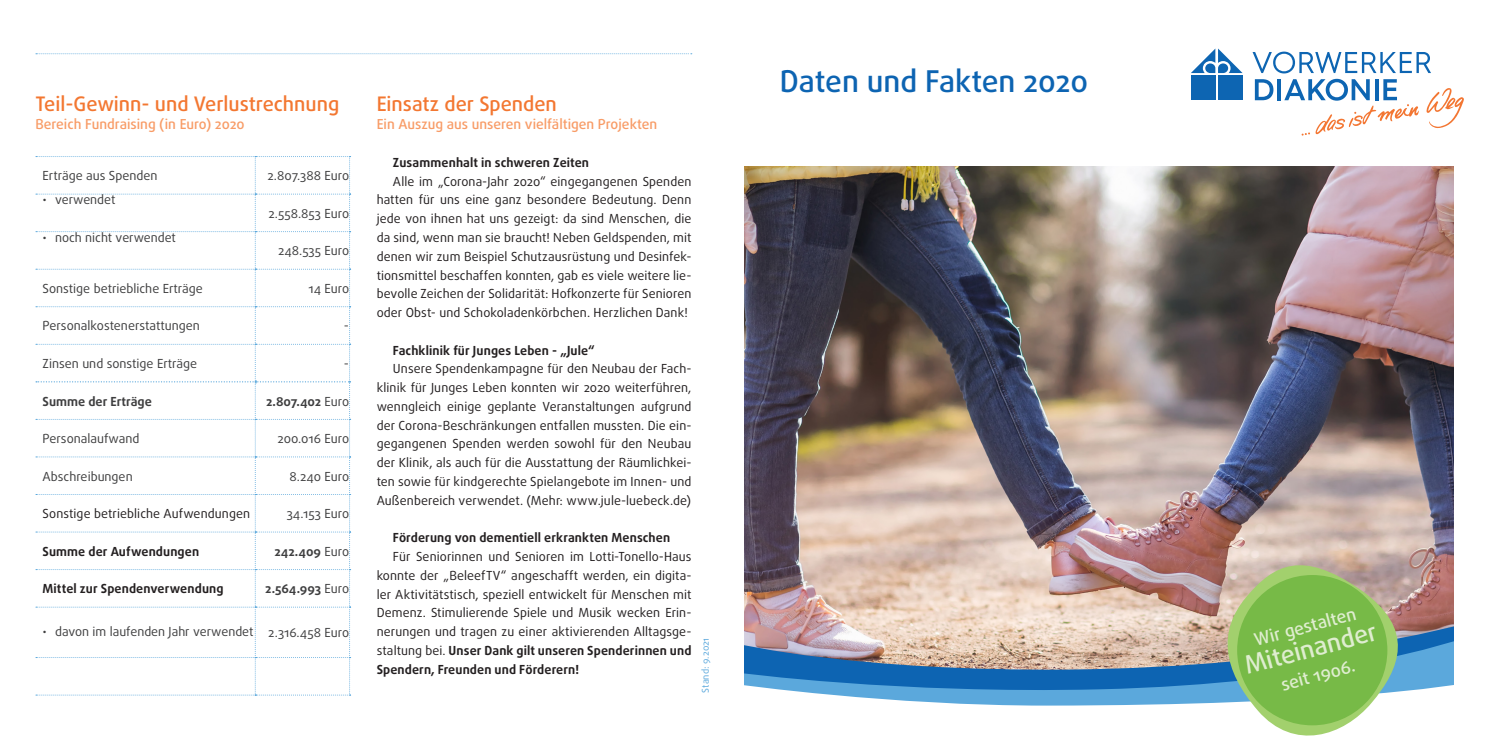
<style>
.page{position:relative;width:1489px;height:745px;background:#fff}
.page>*{position:absolute;margin:0;border:0;box-sizing:border-box;transform-origin:0 0}
.Titelseite_Titel{font:500 30px "Daxline Pro";color:#0d64b2}
.Hervorhebungen{font:500 25px "Daxline Pro";color:#dfedd0}
.Titel{font:500 20px "Daxline Pro";color:#f37731}
.Hervorhebungen-2{font:500 17.5px "Daxline Pro";color:#dfedd0}
.Titel-2{font:500 13.75px "Daxline Pro";color:#f89c67}
.Untertitel{font:500 13.75px "Daxline Pro";color:#f89c67}
.Brot-Text{font:12.5px/18.8px "Daxline Pro";letter-spacing:.01em;color:#231f20;text-align:justify}
.Tabelle_Zellentext{font:12.5px "Daxline Pro";color:#3e3e3f}
.Brot-Text-2{font:700 12.5px "Daxline Pro";letter-spacing:.01em;color:#231f20}
.Tabelle_Zellentext-2{font:700 12.5px "Daxline Pro";color:#3e3e3f}
.Neutral{font:700 12.5px "Daxline Pro";letter-spacing:.01em;color:#231f20}
.Neutral-2{font:12.5px "Daxline Pro";letter-spacing:.01em;color:#231f20}
.Rückseite_Stand{font:9.38px "Daxline Pro";color:#5ba8dc}
.s1{font-weight:400}
.s2{font-weight:700}
</style>
<div class="page">
<svg style="left:36px;top:53px;width:655px;height:1px"></svg>
<img style="left:744px;top:167px;width:709px;height:457px">
<img style="left:744px;top:624px;width:709px;height:15px">
<svg style="left:744px;top:639px;width:709px;height:66px;background:#789dbe"></svg>
<svg style="left:1252px;top:52px;width:178px;height:21px"></svg>
<svg style="left:1254px;top:79px;width:19px;height:21px"></svg>
<hr style="left:1277px;top:79px;width:3px;height:21px;background:#0d65b2">
<svg style="left:1284px;top:79px;width:179px;height:57px"></svg>
<div style="left:1190px;top:76px;width:25px;height:24px;background:#0d65b2"></div>
<div style="left:1217px;top:76px;width:25px;height:24px;background:#0d65b2"></div>
<svg style="left:1191px;top:48px;width:51px;height:25px"></svg>
<svg style="left:1217px;top:549px;width:199px;height:187px"></svg>
<div style="left:1236px;top:574px;width:151px;height:150px;background:#77ba47;border-radius:50%"></div>
<svg style="left:36px;top:156px;width:314px;height:539px"></svg>
<p class="Titel" style="left:35px;top:90px;width:305px">Teil-Gewinn- und Verlustrechnung</p>
<p class="Untertitel" style="left:35px;top:115px;width:211px">Bereich Fundraising (in Euro) 2020</p>
<p class="Tabelle_Zellentext" style="left:43px;top:167px;width:116px">Erträge aus Spenden</p>
<p class="Tabelle_Zellentext" style="left:267px;top:167px;width:83px">2.807.388 Euro</p>
<p class="Tabelle_Zellentext" style="left:43px;top:191px;width:74px">• verwendet</p>
<p class="Tabelle_Zellentext" style="left:268px;top:205px;width:82px">2.558.853 Euro</p>
<p class="Tabelle_Zellentext" style="left:43px;top:229px;width:135px">• noch nicht verwendet</p>
<p class="Tabelle_Zellentext" style="left:278px;top:242px;width:72px">248.535 Euro</p>
<p class="Tabelle_Zellentext" style="left:43px;top:280px;width:162px">Sonstige betriebliche Erträge</p>
<p class="Tabelle_Zellentext" style="left:308px;top:280px;width:42px">14 Euro</p>
<p class="Tabelle_Zellentext" style="left:43px;top:317px;width:159px">Personalkostenerstattungen</p>
<p class="Tabelle_Zellentext" style="left:344px;top:317px;width:7px">-</p>
<p class="Tabelle_Zellentext" style="left:43px;top:355px;width:156px">Zinsen und sonstige Erträge</p>
<p class="Tabelle_Zellentext" style="left:344px;top:355px;width:7px">-</p>
<p class="Tabelle_Zellentext-2" style="left:43px;top:392px;width:111px">Summe der Erträge</p>
<p class="Tabelle_Zellentext-2" style="left:266px;top:392px;width:84px">2.807.402 <span class="s1">Euro</span></p>
<p class="Tabelle_Zellentext" style="left:43px;top:430px;width:98px">Personalaufwand</p>
<p class="Tabelle_Zellentext" style="left:277px;top:430px;width:73px">200.016 Euro</p>
<p class="Tabelle_Zellentext" style="left:43px;top:467px;width:92px">Abschreibungen</p>
<p class="Tabelle_Zellentext" style="left:289px;top:467px;width:61px">8.240 Euro</p>
<p class="Neutral-2" style="left:43px;top:505px;width:209px">Sonstige betriebliche Aufwendungen</p>
<p class="Tabelle_Zellentext" style="left:287px;top:505px;width:64px">34.153 Euro</p>
<p class="Neutral" style="left:43px;top:542px;width:158px">Summe der Aufwendungen</p>
<p class="Tabelle_Zellentext-2" style="left:275px;top:542px;width:76px">242.409 <span class="s1">Euro</span></p>
<p class="Neutral" style="left:43px;top:580px;width:182px">Mittel zur Spendenverwendung</p>
<p class="Tabelle_Zellentext-2" style="left:265px;top:580px;width:85px">2.564.993 <span class="s1">Euro</span></p>
<p class="Tabelle_Zellentext" style="left:43px;top:623px;width:212px">• davon im laufenden Jahr verwendet</p>
<p class="Tabelle_Zellentext" style="left:268px;top:624px;width:82px">2.316.458 Euro</p>
<p class="Titel" style="left:376px;top:90px;width:182px">Einsatz der Spenden</p>
<p class="Titel-2" style="left:376px;top:115px;width:282px">Ein Auszug aus unseren vielfältigen Projekten</p>
<p class="Brot-Text-2" style="left:393px;top:154px;width:198px">Zusammenhalt in schweren Zeiten</p>
<p class="Brot-Text" style="left:376px;top:172px;width:316px;text-indent:16px">Alle im „Corona-Jahr 2020“ eingegangenen Spenden hatten für uns eine ganz besondere Bedeutung. Denn jede von ihnen hat uns gezeigt: da sind Menschen, die da sind, wenn man sie braucht! Neben Geldspenden, mit denen wir zum Beispiel Schutzausrüstung und Desinfek&shy;tionsmittel beschaffen konnten, gab es viele weitere lie&shy;bevolle Zeichen der Solidarität: Hofkonzerte für Senioren oder Obst- und Schokoladenkörbchen. Herzlichen Dank!</p>
<p class="Brot-Text-2" style="left:393px;top:341px;width:203px">Fachklinik für Junges Leben - „Jule“</p>
<p class="Brot-Text" style="left:376px;top:359px;width:316px;text-indent:16px">Unsere Spendenkampagne für den Neubau der Fach&shy;klinik für Junges Leben konnten wir 2020 weiterführen, wenngleich einige geplante Veranstaltungen aufgrund der Corona-Beschränkungen entfallen mussten. Die ein&shy;gegangenen Spenden werden sowohl für den Neubau der Klinik, als auch für die Ausstattung der Räumlichkei&shy;ten sowie für kindgerechte Spielangebote im Innen- und Außenbereich verwendet. (Mehr: www.jule-luebeck.de)</p>
<p class="Brot-Text-2" style="left:393px;top:529px;width:279px">Förderung von dementiell erkrankten Menschen</p>
<p class="Brot-Text" style="left:376px;top:547px;width:316px;text-indent:16px">Für Seniorinnen und Senioren im Lotti-Tonello-Haus konnte der „BeleefTV“ angeschafft werden, ein digita&shy;ler Aktivitätstisch, speziell entwickelt für Menschen mit Demenz. Stimulierende Spiele und Musik wecken Erin&shy;nerungen und tragen zu einer aktivierenden Alltagsge&shy;staltung bei. <span class="s2">Unser Dank gilt unseren Spenderinnen und Spendern, Freunden und Förderern!</span></p>
<p class="Rückseite_Stand" style="left:699px;top:692px;width:56px;rotate:-90deg">Stand: 9.2021</p>
<p class="Titelseite_Titel" style="left:780px;top:61px;width:309px">Daten und Fakten 2020</p>
<p class="Hervorhebungen-2" style="left:1251px;top:628px;width:106px;rotate:-15deg">Wir gestalten</p>
<p class="Hervorhebungen" style="left:1240px;top:649px;width:137px;rotate:-15deg">Miteinander</p>
<p class="Hervorhebungen-2" style="left:1278px;top:673px;width:77px;rotate:-15deg">seit 1906.</p>
</div>
